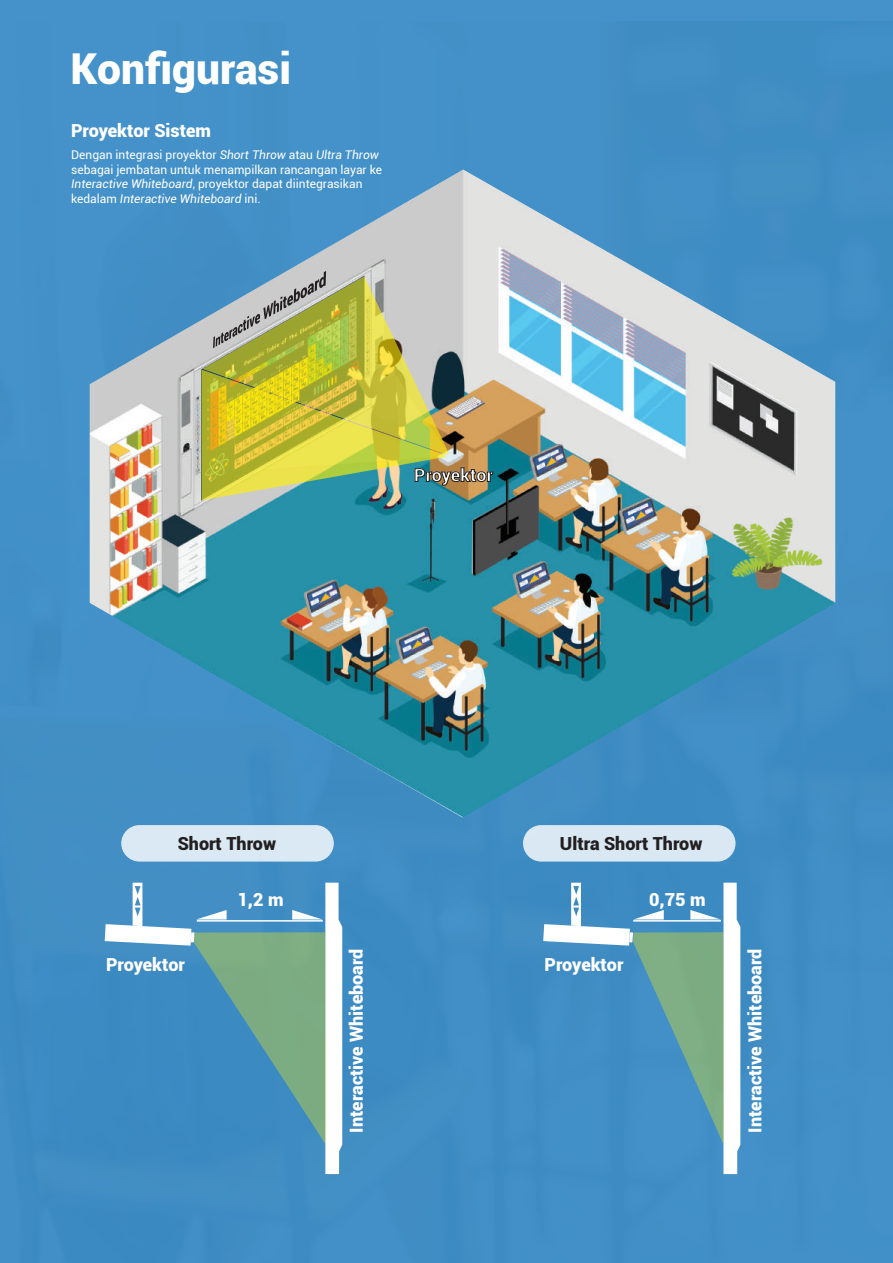
<style>
.page{position:relative;width:893px;height:1263px;background:#428fc6}
.page>*{position:absolute;margin:0;border:0;box-sizing:border-box;transform-origin:0 0}
.t1{font:900 42.6px "Roboto";color:#fff}
.t2{font:900 18px "Roboto";color:#fff}
.t3{font:900 18px "Roboto";color:#231f20}
.t4{font:12px/14.4px "Roboto";color:#fff}
.s1{font-style:italic}
</style>
<div class="page">
<svg style="left:105px;top:883px;width:237px;height:291px"></svg>
<svg style="left:543px;top:883px;width:197px;height:291px"></svg>
<img style="left:90px;top:170px;width:745px;height:647px">
<img style="left:201px;top:271px;width:293px;height:229px">
<div style="left:523px;top:825px;width:212px;height:36px;background:#d9e8f3;border-radius:18px"></div>
<div style="left:121px;top:825px;width:213px;height:36px;background:#dae9f3;border-radius:18px"></div>
<h1 class="t1" style="left:71px;top:39px;width:222px">Konfigurasi</h1>
<h2 class="t2" style="left:71px;top:118px;width:141px">Proyektor Sistem</h2>
<p class="t4" style="left:71px;top:147px;width:312px">Dengan integrasi proyektor <span class="s1">Short Throw</span> atau <span class="s1">Ultra Throw </span>sebagai jembatan untuk menampilkan rancangan layar ke <span class="s1">Interactive Whiteboard</span>, proyektor dapat diintegrasikan kedalam <span class="s1">Interactive Whiteboard</span> ini.</p>
<h2 class="t2" style="left:414px;top:462px;width:80px">Proyektor</h2>
<h2 class="t3" style="left:178px;top:830px;width:100px">Short Throw</h2>
<h2 class="t3" style="left:560px;top:830px;width:144px">Ultra Short Throw</h2>
<h2 class="t2" style="left:237px;top:887px;width:48px">1,2 m</h2>
<h2 class="t2" style="left:649px;top:887px;width:58px">0,75 m</h2>
<h2 class="t2" style="left:106px;top:951px;width:80px">Proyektor</h2>
<h2 class="t2" style="left:344px;top:1132px;width:185px;rotate:-90deg">Interactive Whiteboard</h2>
<h2 class="t2" style="left:742px;top:1132px;width:185px;rotate:-90deg">Interactive Whiteboard</h2>
<h2 class="t2" style="left:545px;top:951px;width:80px">Proyektor</h2>
</div>
